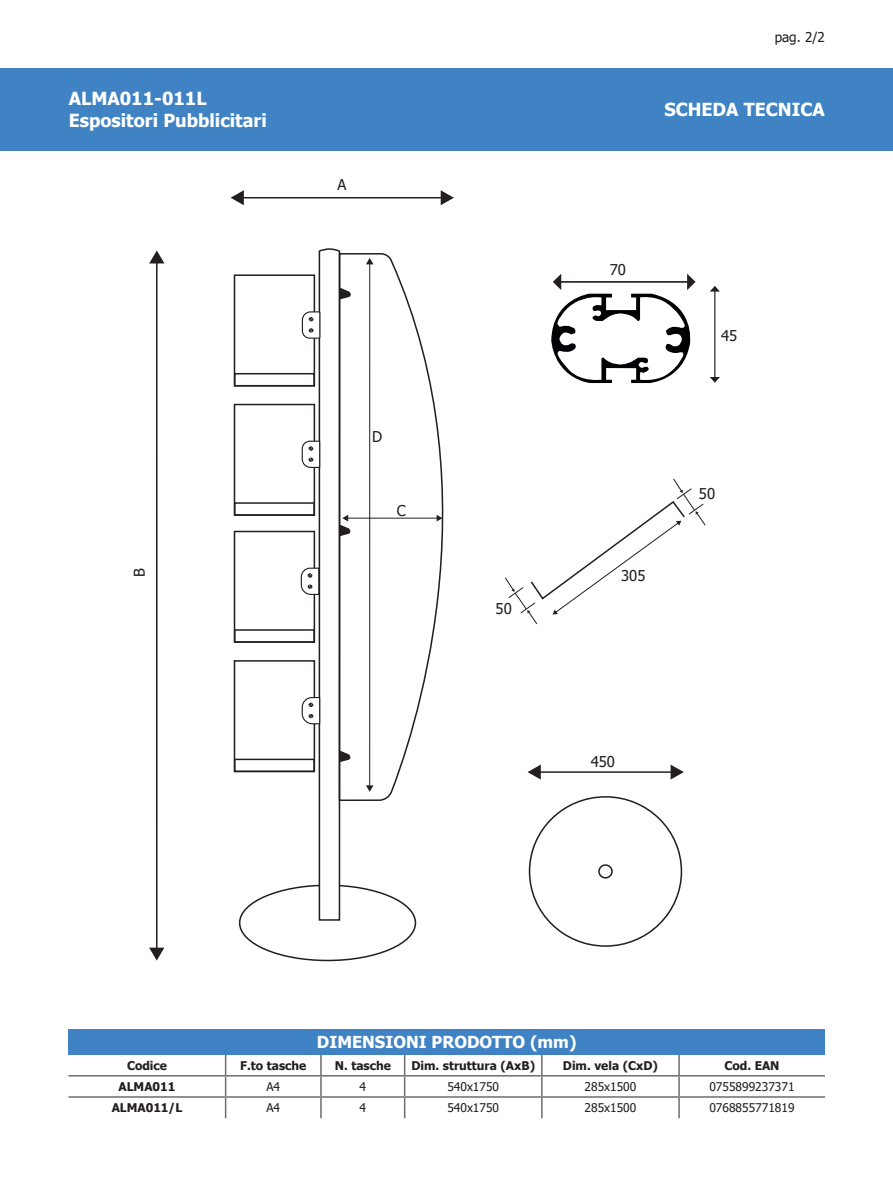
<style>
.page{position:relative;width:893px;height:1187px;background:#fff}
.page>*{position:absolute;margin:0;border:0;box-sizing:border-box;transform-origin:0 0}
.t1{font:700 18px "Tahoma";color:#fff}
.t2{font:700 16.5px "Tahoma";color:#fff}
.t3{font:14.85px "Tahoma";color:#231f20}
.t4{font:13.5px "Tahoma";color:#231f20}
.t5{font:700 12px "Tahoma";color:#231f20}
.t6{font:12px "Tahoma";color:#231f20}
</style>
<div class="page">
<div style="left:0;top:68px;width:893px;height:82px;background:#3f83c4"></div>
<div style="left:234px;top:274px;width:81px;height:112px;border:2px solid #231f20"></div>
<div style="left:234px;top:373px;width:81px;height:13px;border:2px solid #231f20"></div>
<hr style="left:242px;top:197px;width:201px;height:1px;background:#231f20">
<svg style="left:231px;top:190px;width:13px;height:15px"></svg>
<svg style="left:441px;top:190px;width:13px;height:15px"></svg>
<hr style="left:156px;top:261px;width:2px;height:688px;background:#231f20">
<svg style="left:149px;top:250px;width:15px;height:13px"></svg>
<svg style="left:149px;top:947px;width:15px;height:13px"></svg>
<div style="left:598px;top:864px;width:15px;height:14px;border:2px solid #231f20;border-radius:50%"></div>
<hr style="left:539px;top:771px;width:134px;height:1px;background:#231f20">
<svg style="left:528px;top:764px;width:13px;height:15px"></svg>
<svg style="left:671px;top:765px;width:13px;height:14px"></svg>
<svg style="left:352px;top:253px;width:92px;height:548px"></svg>
<div style="left:234px;top:404px;width:81px;height:112px;border:2px solid #231f20"></div>
<div style="left:234px;top:502px;width:81px;height:13px;border:2px solid #231f20"></div>
<div style="left:234px;top:530px;width:81px;height:112px;border:2px solid #231f20"></div>
<div style="left:234px;top:629px;width:81px;height:13px;border:2px solid #231f20"></div>
<div style="left:234px;top:660px;width:81px;height:112px;border:2px solid #231f20"></div>
<div style="left:234px;top:758px;width:81px;height:14px;border:2px solid #231f20"></div>
<svg style="left:300px;top:248px;width:52px;height:673px"></svg>
<svg style="left:505px;top:478px;width:201px;height:147px"></svg>
<svg style="left:551px;top:274px;width:145px;height:109px"></svg>
<div style="left:68px;top:1028px;width:757px;height:26px;background:#3f83c4"></div>
<hr style="left:320px;top:1054px;width:2px;height:20px;background:#6c6d70">
<hr style="left:541px;top:1054px;width:2px;height:20px;background:#6c6d70">
<hr style="left:678px;top:1054px;width:2px;height:20px;background:#6c6d70">
<hr style="left:68px;top:1074px;width:158px;height:2px;background:#6c6d70">
<hr style="left:226px;top:1074px;width:95px;height:2px;background:#6c6d70">
<hr style="left:321px;top:1074px;width:84px;height:2px;background:#6c6d70">
<hr style="left:320px;top:1076px;width:2px;height:20px;background:#6c6d70">
<hr style="left:405px;top:1074px;width:137px;height:2px;background:#6c6d70">
<hr style="left:542px;top:1074px;width:137px;height:2px;background:#6c6d70">
<hr style="left:541px;top:1076px;width:2px;height:20px;background:#6c6d70">
<hr style="left:679px;top:1074px;width:146px;height:2px;background:#6c6d70">
<hr style="left:678px;top:1076px;width:2px;height:20px;background:#6c6d70">
<hr style="left:68px;top:1096px;width:158px;height:1px;background:#6c6d70">
<hr style="left:226px;top:1096px;width:95px;height:1px;background:#6c6d70">
<svg style="left:225px;top:1054px;width:1px;height:64px"></svg>
<hr style="left:321px;top:1096px;width:84px;height:1px;background:#6c6d70">
<hr style="left:320px;top:1097px;width:2px;height:21px;background:#6c6d70">
<hr style="left:405px;top:1096px;width:137px;height:1px;background:#6c6d70">
<svg style="left:404px;top:1054px;width:1px;height:64px"></svg>
<hr style="left:542px;top:1096px;width:137px;height:1px;background:#6c6d70">
<hr style="left:541px;top:1097px;width:2px;height:21px;background:#6c6d70">
<hr style="left:679px;top:1096px;width:146px;height:1px;background:#6c6d70">
<hr style="left:678px;top:1097px;width:2px;height:21px;background:#6c6d70">
<hr style="left:714px;top:290px;width:1px;height:88px;background:#231f20">
<svg style="left:710px;top:286px;width:10px;height:5px"></svg>
<svg style="left:710px;top:377px;width:10px;height:6px"></svg>
<p class="t1" style="left:69px;top:86px;width:139px">ALMA011-011L</p>
<p class="t1" style="left:69px;top:108px;width:200px">Espositori Pubblicitari</p>
<p class="t3" style="left:337px;top:175px;width:10px">A</p>
<p class="t3" style="left:129px;top:577px;width:10px;rotate:-90deg">B</p>
<p class="t3" style="left:372px;top:427px;width:12px">D</p>
<p class="t3" style="left:397px;top:500px;width:10px">C</p>
<p class="t3" style="left:496px;top:598px;width:18px">50</p>
<p class="t4" style="left:775px;top:28px;width:52px">pag. 2/2</p>
<p class="t1" style="left:678px;top:89px;width:162px">SCHEDA TECNICA</p>
<p class="t1" style="left:664px;top:97px;width:162px">SCHEDA TECNICA</p>
<p class="t3" style="left:610px;top:260px;width:18px">70</p>
<p class="t3" style="left:721px;top:326px;width:18px">45</p>
<p class="t3" style="left:621px;top:565px;width:26px">305</p>
<p class="t3" style="left:699px;top:483px;width:18px">50</p>
<p class="t3" style="left:591px;top:751px;width:26px">450</p>
<p class="t2" style="left:317px;top:1030px;width:261px">DIMENSIONI PRODOTTO (mm)</p>
<p class="t5" style="left:127px;top:1056px;width:42px">Codice</p>
<p class="t5" style="left:240px;top:1056px;width:68px">F.to tasche</p>
<p class="t5" style="left:335px;top:1056px;width:58px">N. tasche</p>
<p class="t5" style="left:411px;top:1056px;width:125px">Dim. struttura (AxB)</p>
<p class="t5" style="left:563px;top:1056px;width:97px">Dim. vela (CxD)</p>
<p class="t5" style="left:724px;top:1056px;width:57px">Cod. EAN</p>
<p class="t5" style="left:119px;top:1078px;width:58px">ALMA011</p>
<p class="t6" style="left:266px;top:1078px;width:15px">A4</p>
<p class="t6" style="left:360px;top:1078px;width:8px">4</p>
<p class="t6" style="left:447px;top:1078px;width:53px">540x1750</p>
<p class="t6" style="left:585px;top:1078px;width:53px">285x1500</p>
<p class="t6" style="left:709px;top:1078px;width:87px">0755899237371</p>
<p class="t5" style="left:112px;top:1099px;width:72px">ALMA011/L</p>
<p class="t6" style="left:266px;top:1099px;width:15px">A4</p>
<p class="t6" style="left:360px;top:1099px;width:8px">4</p>
<p class="t6" style="left:447px;top:1099px;width:53px">540x1750</p>
<p class="t6" style="left:585px;top:1099px;width:53px">285x1500</p>
<p class="t6" style="left:709px;top:1099px;width:87px">0768855771819</p>
</div>
